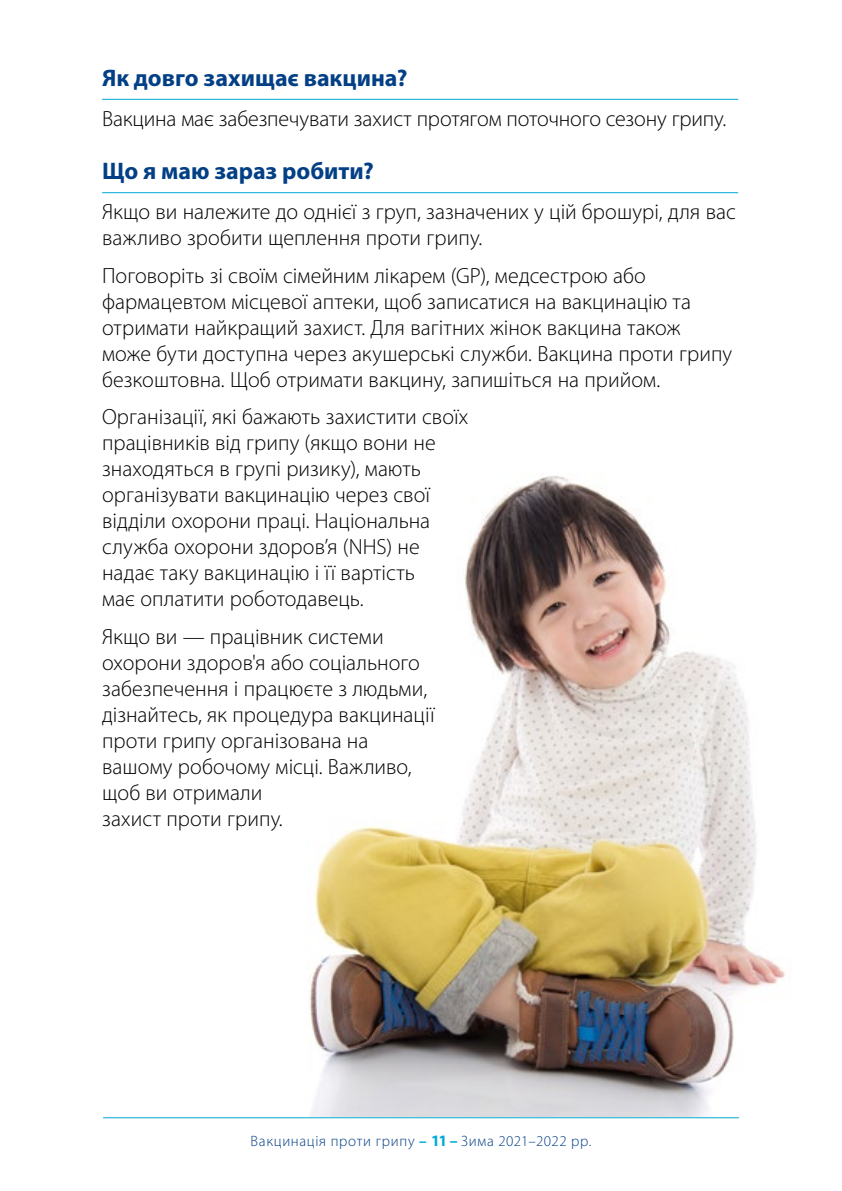
<style>
.page{position:relative;width:842px;height:1191px;background:#fff}
.page>*{position:absolute;margin:0;border:0;box-sizing:border-box;transform-origin:0 0}
.t1{font:700 24px "Myriad Pro";color:#033f85}
.Body{font:300 22px/26px "Myriad Pro";color:#000}
.t2{font:300 15px "Myriad Pro";letter-spacing:.045em;color:#033f85}
.s1{font-weight:700;color:#00a8d7}
.s2{font-weight:700;font-size:16px;color:#00a8d7}
</style>
<div class="page">
<hr style="left:103px;top:1117px;width:636px;height:1px;background:#00a8d7">
<img style="left:309px;top:475px;width:476px;height:642px">
<hr style="left:102px;top:99px;width:636px;height:1px;background:#00a8d7">
<hr style="left:102px;top:192px;width:636px;height:1px;background:#00a8d7">
<p class="t1" style="left:102px;top:62px;width:307px">Як довго захищає вакцина?</p>
<p class="Body" style="left:102px;top:106px;width:626px">Вакцина має забезпечувати захист протягом поточного сезону грипу.</p>
<p class="t1" style="left:102px;top:156px;width:273px">Що я маю зараз робити?</p>
<p class="Body" style="left:102px;top:199px;width:635px">Якщо ви належите до однієї з груп, зазначених у цій брошурі, для вас важливо зробити щеплення проти грипу.</p>
<p class="Body" style="left:102px;top:263px;width:632px">Поговоріть зі своїм сімейним лікарем (GP), медсестрою або фармацевтом місцевої аптеки, щоб записатися на вакцинацію та отримати найкращий захист. Для вагітних жінок вакцина також може бути доступна через акушерські служби. Вакцина проти грипу безкоштовна. Щоб отримати вакцину, запишіться на прийом.</p>
<p class="Body" style="left:102px;top:404px;width:368px">Організації, які бажають захистити своїх працівників від грипу (якщо вони не знаходяться в групі ризику), мають організувати вакцинацію через свої відділи охорони праці. Національна служба охорони здоров’я (NHS) не надає таку вакцинацію і її вартість<br>має оплатити роботодавець.</p>
<p class="Body" style="left:102px;top:623px;width:334px">Якщо ви — працівник системи охорони здоров'я або соціального забезпечення і працюєте з людьми, дізнайтесь, як процедура вакцинації проти грипу організована на вашому робочому місці. Важливо, щоб ви отримали<br>захист проти грипу.</p>
<p class="t2" style="left:251px;top:1133px;width:342px">Вакцинація проти грипу <span class="s1">–</span> <span class="s2">11 –</span> Зима 2021–2022 рр.</p>
</div>
